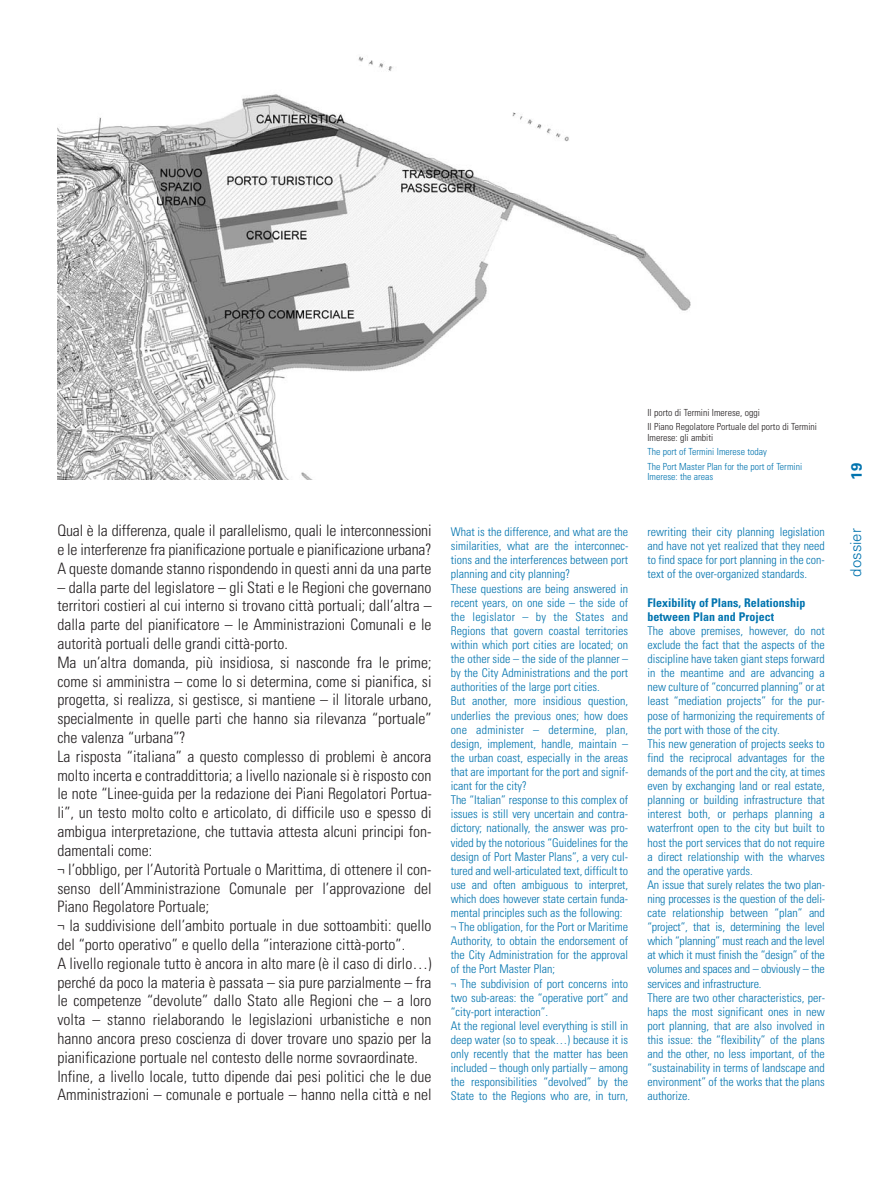
<style>
.page{position:relative;width:893px;height:1191px;background:#fff}
.page>*{position:absolute;margin:0;border:0;box-sizing:border-box;transform-origin:0 0}
.t1{font:300 condensed 15.75px/18.8px "Univers";color:#231f20;text-align:justify}
.t2{font:300 15px "Univers";color:#0073ae}
.t3{font:700 15px "Univers";color:#0073ae}
.t4{font:300 condensed 12px/14.1px "Univers";color:#0073ae}
.t5{font:700 condensed 12px/14.1px "Univers";color:#0073ae}
.t6{font:300 condensed 9.75px/14.4px "Univers";color:#231f20}
.t7{font:300 condensed 9.75px/14.4px "Univers";color:#0073ae}
</style>
<div class="page">
<img style="left:57px;top:56px;width:634px;height:424px">
<div style="left:647px;top:370px;width:178px;height:112px;background:#fff"></div>
<h1 class="t1" style="left:57px;top:522px;width:376px">Qual è la differenza, quale il parallelismo, quali le interconnessioni e le interferenze fra pianificazione portuale e pianificazione urbana?<br>A queste domande stanno rispondendo in questi anni da una parte</h1>
<p class="t1" style="left:57px;top:579px;width:376px;text-align:left">– dalla parte del legislatore – gli Stati e le Regioni che governano territori costieri al cui interno si trovano città portuali; dall’altra – dalla parte del pianificatore – le Amministrazioni Comunali e le autorità portuali delle grandi città-porto.<br>Ma un’altra domanda, più insidiosa, si nasconde fra le prime; come si amministra – come lo si determina, come si pianifica, si progetta, si realizza, si gestisce, si mantiene – il litorale urbano, specialmente in quelle parti che hanno sia rilevanza “portuale” che valenza “urbana”?<br>La risposta “italiana” a questo complesso di problemi è ancora molto incerta e contraddittoria; a livello nazionale si è risposto con le note “Linee-guida per la redazione dei Piani Regolatori Portua&shy;li”, un testo molto colto e articolato, di difficile uso e spesso di ambigua interpretazione, che tuttavia attesta alcuni principi fon&shy;damentali come:<br>¬ l’obbligo, per l’Autorità Portuale o Marittima, di ottenere il con&shy;senso dell’Amministrazione Comunale per l’approvazione del Piano Regolatore Portuale;<br>¬ la suddivisione dell’ambito portuale in due sottoambiti: quello del “porto operativo” e quello della “interazione città-porto”.<br>A livello regionale tutto è ancora in alto mare (è il caso di dirlo…) perché da poco la materia è passata – sia pure parzialmente – fra le competenze “devolute” dallo Stato alle Regioni che – a loro volta – stanno rielaborando le legislazioni urbanistiche e non hanno ancora preso coscienza di dover trovare uno spazio per la pianificazione portuale nel contesto delle norme sovraordinate.<br>Infine, a livello locale, tutto dipende dai pesi politici che le due Amministrazioni – comunale e portuale – hanno nella città e nel</p>
<p class="t6" style="left:647px;top:406px;width:171px">Il porto di Termini Imerese, oggi<br>Il Piano Regolatore Portuale del porto di Termini</p>
<p class="t6" style="left:647px;top:431px;width:67px">Imerese: gli ambiti</p>
<p class="t7" style="left:647px;top:445px;width:156px">The port of Termini Imerese today<br>The Port Master Plan for the port of Termini</p>
<p class="t7" style="left:647px;top:470px;width:67px">Imerese: the areas</p>
<p class="t4" style="left:451px;top:526px;width:179px">What is the difference, and what are the similarities, what are the interconnec&shy;tions and the interferences between port planning and city planning?<br>These questions are being answered in recent years, on one side – the side of the legislator – by the States and Regions that govern coastal territories within which port cities are located; on the other side – the side of the planner – by the City Administrations and the port authorities of the large port cities.<br>But another, more insidious question, underlies the previous ones; how does one administer – determine, plan, design, implement, handle, maintain – the urban coast, especially in the areas that are important for the port and signif&shy;icant for the city?<br>The “Italian” response to this complex of issues is still very uncertain and contra&shy;dictory; nationally, the answer was pro&shy;vided by the notorious “Guidelines for the design of Port Master Plans”, a very cul&shy;tured and well-articulated text, difficult to use and often ambiguous to interpret, which does however state certain funda&shy;mental principles such as the following: ¬ The obligation, for the Port or Maritime Authority, to obtain the endorsement of the City Administration for the approval of the Port Master Plan;<br>¬ The subdivision of port concerns into two sub-areas: the “operative port” and “city-port interaction”.<br>At the regional level everything is still in deep water (so to speak…) because it is only recently that the matter has been included – though only partially – among the responsibilities “devolved” by the State to the Regions who are, in turn,</p>
<p class="t4" style="left:647px;top:526px;width:179px;text-align:justify">rewriting their city planning legislation and have not yet realized that they need to find space for port planning in the con&shy;text of the over-organized standards.</p>
<p class="t5" style="left:647px;top:596px;width:160px">Flexibility of Plans, Relationship between Plan and Project</p>
<p class="t4" style="left:647px;top:624px;width:179px">The above premises, however, do not exclude the fact that the aspects of the discipline have taken giant steps forward in the meantime and are advancing a new culture of “concurred planning” or at least “mediation projects” for the pur&shy;pose of harmonizing the requirements of the port with those of the city.<br>This new generation of projects seeks to find the reciprocal advantages for the demands of the port and the city, at times even by exchanging land or real estate, planning or building infrastructure that interest both, or perhaps planning a waterfront open to the city but built to host the port services that do not require a direct relationship with the wharves and the operative yards.<br>An issue that surely relates the two plan&shy;ning processes is the question of the deli&shy;cate relationship between “plan” and “project”, that is, determining the level which “planning” must reach and the level at which it must finish the “design” of the volumes and spaces and – obviously – the services and infrastructure.<br>There are two other characteristics, per&shy;haps the most significant ones in new port planning, that are also involved in this issue: the “flexibility” of the plans and the other, no less important, of the “sustainability in terms of landscape and environment” of the works that the plans authorize.</p>
<p class="t3" style="left:851px;top:480px;width:19px;rotate:-90deg">19</p>
<p class="t2" style="left:850px;top:576px;width:50px;rotate:-90deg">dossier</p>
</div>
